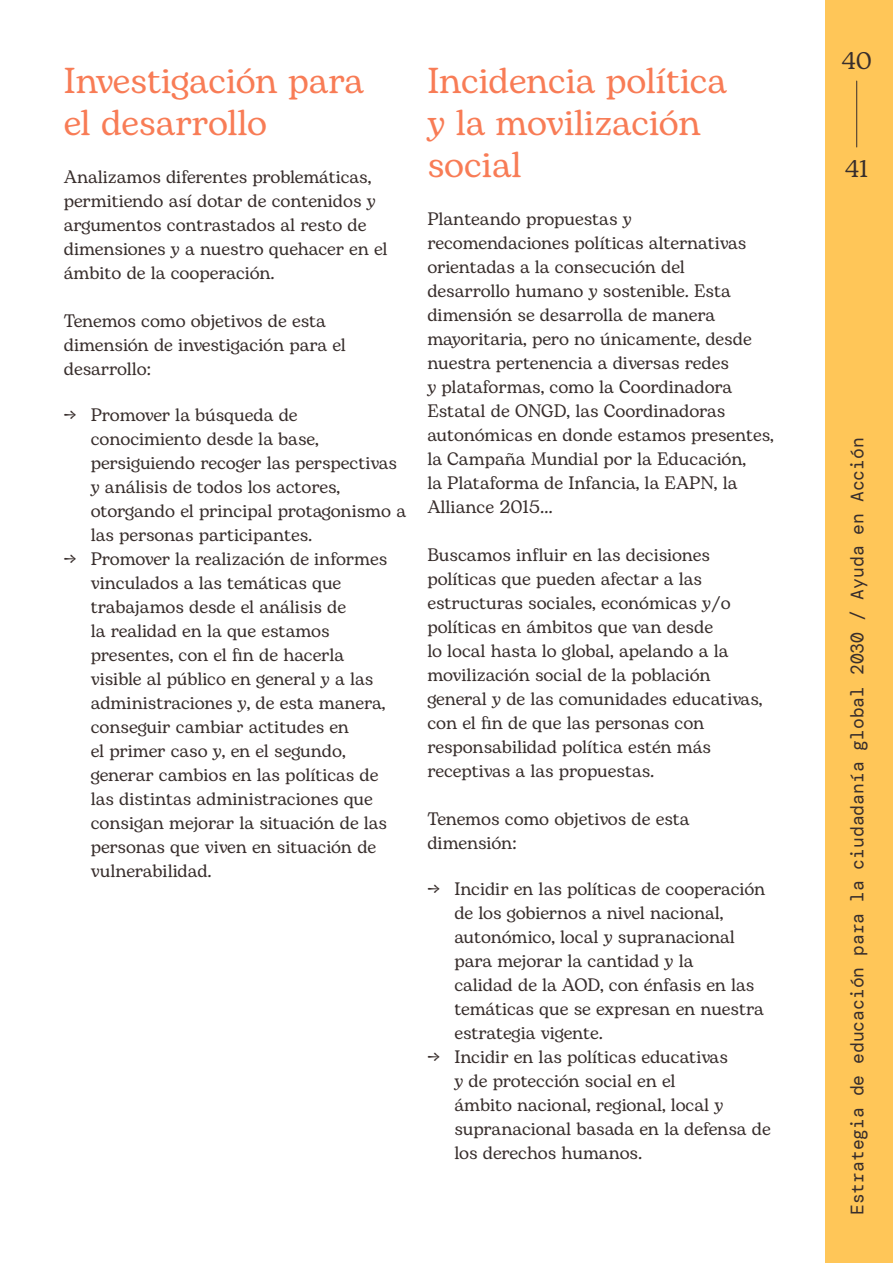
<style>
.page{position:relative;width:893px;height:1263px;background:#fff}
.page>*{position:absolute;margin:0;border:0;box-sizing:border-box;transform-origin:0 0}
.print_h5{font:36px/42px "Bogart";color:#f87c56}
.t1{font:24px "Bogart";color:#382e2c}
.print_p{font:18px/24px "Bogart";color:#382e2c}
.t2{font:18px "DM Mono";color:#382e2c}
</style>
<div class="page">
<div style="left:825px;top:0;width:68px;height:1263px;background:#ffc658"></div>
<hr style="left:856px;top:81px;width:1px;height:66px;background:#382e2c">
<p class="print_h5" style="left:64px;top:60px;width:302px">Investigación para el desarrollo</p>
<p class="print_p" style="left:64px;top:165px;width:325px">Analizamos diferentes problemáticas, permitiendo así dotar de contenidos y argumentos contrastados al resto de dimensiones y a nuestro quehacer en el ámbito de la cooperación.</p>
<p class="print_p" style="left:64px;top:309px;width:284px">Tenemos como objetivos de esta dimensión de investigación para el desarrollo:</p>
<p class="print_p" style="left:91px;top:402px;width:317px;text-indent:-27px">→ Promover la búsqueda de conocimiento desde la base, persiguiendo recoger las perspectivas y análisis de todos los actores, otorgando el principal protagonismo a las personas participantes.</p>
<p class="print_p" style="left:91px;top:546px;width:298px;text-indent:-27px">→ Promover la realización de informes vinculados a las temáticas que trabajamos desde el análisis de<br>la realidad en la que estamos presentes, con el fin de hacerla visible al público en general y a las administraciones y, de esta manera, conseguir cambiar actitudes en<br>el primer caso y, en el segundo, generar cambios en las políticas de las distintas administraciones que consigan mejorar la situación de las personas que viven en situación de vulnerabilidad.</p>
<p class="print_h5" style="left:427px;top:60px;width:301px">Incidencia política y la movilización social</p>
<p class="print_p" style="left:427px;top:207px;width:348px">Planteando propuestas y recomendaciones políticas alternativas orientadas a la consecución del<br>desarrollo humano y sostenible. Esta dimensión se desarrolla de manera mayoritaria, pero no únicamente, desde nuestra pertenencia a diversas redes<br>y plataformas, como la Coordinadora Estatal de ONGD, las Coordinadoras autonómicas en donde estamos presentes, la Campaña Mundial por la Educación,<br>la Plataforma de Infancia, la EAPN, la Alliance 2015…</p>
<p class="print_p" style="left:427px;top:543px;width:337px">Buscamos influir en las decisiones políticas que pueden afectar a las estructuras sociales, económicas y/o políticas en ámbitos que van desde<br>lo local hasta lo global, apelando a la movilización social de la población general y de las comunidades educativas, con el fin de que las personas con responsabilidad política estén más receptivas a las propuestas.</p>
<p class="print_p" style="left:427px;top:807px;width:264px">Tenemos como objetivos de esta dimensión:</p>
<p class="print_p" style="left:454px;top:876px;width:312px;text-indent:-27px">→ Incidir en las políticas de cooperación de los gobiernos a nivel nacional, autonómico, local y supranacional para mejorar la cantidad y la<br>calidad de la AOD, con énfasis en las temáticas que se expresan en nuestra estrategia vigente.</p>
<p class="print_p" style="left:454px;top:1044px;width:318px;text-indent:-27px">→ Incidir en las políticas educativas<br>y de protección social en el<br>ámbito nacional, regional, local y supranacional basada en la defensa de los derechos humanos.</p>
<h2 class="t1" style="left:842px;top:44px;width:31px">40</h2>
<h2 class="t1" style="left:845px;top:152px;width:24px">41</h2>
<p class="t2" style="left:846px;top:1215px;width:779px;rotate:-90deg">Estrategia de educación para la ciudadanía global 2030 / Ayuda en Acción</p>
</div>
